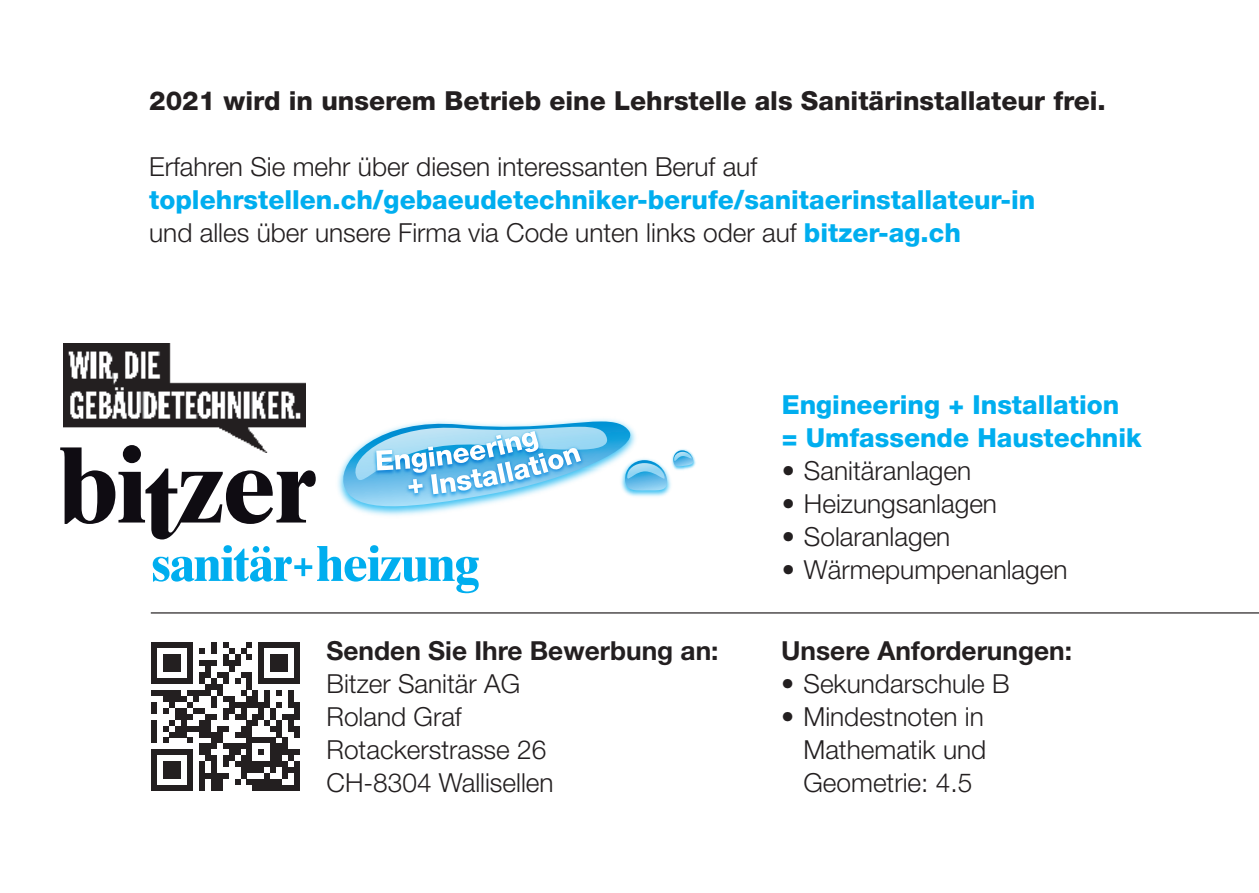
<style>
.page{position:relative;width:1259px;height:893px;background:#fff}
.page>*{position:absolute;margin:0;border:0;box-sizing:border-box;transform-origin:0 0}
.t1{font:300 26.4px/33px "Helvetica Neue";color:#231f20}
.t2{font:800 26.4px "Helvetica Neue";color:#231f20}
.t3{font:800 26.4px/33px "Helvetica Neue";color:#00aeef}
.t4{font:700 26.4px "Helvetica Neue";color:#231f20}
.s1{font-weight:800;color:#00aeef}
.s2{font-weight:700}
</style>
<div class="page">
<img style="left:694px;top:457px;width:2px;height:9px">
<svg style="left:338px;top:419px;width:356px;height:97px"></svg>
<hr style="left:151px;top:612px;width:1108px;height:1px;background:#231f20">
<svg style="left:151px;top:642px;width:149px;height:149px"></svg>
<img style="left:64px;top:343px;width:242px;height:104px">
<svg style="left:123px;top:445px;width:18px;height:18px"></svg>
<svg style="left:60px;top:447px;width:256px;height:92px"></svg>
<svg style="left:153px;top:545px;width:326px;height:48px"></svg>
<p class="t2" style="left:149px;top:84px;width:958px">2021 wird in unserem Betrieb eine Lehrstelle als Sanitärinstallateur frei.</p>
<p class="t1" style="left:149px;top:149px;width:887px">Erfahren Sie mehr über diesen interessanten Beruf auf <span class="s1">toplehrstellen.ch/gebaeudetechniker-berufe/sanitaerinstallateur-in </span>und alles über unsere Firma via Code unten links oder auf <span class="s1">bitzer-ag.ch</span></p>
<p class="t1" style="left:326px;top:633px;width:393px"><span class="s2">Senden Sie Ihre Bewerbung an:<br></span>Bitzer Sanitär AG<br>Roland Graf<br>Rotackerstrasse 26<br>CH-8304 Wallisellen</p>
<p class="t3" style="left:781px;top:388px;width:362px">Engineering + Installation<br>= Umfassende Haustechnik</p>
<p class="t1" style="left:781px;top:453px;width:191px">• Sanitäranlagen</p>
<p class="t1" style="left:781px;top:486px;width:217px">• Heizungsanlagen</p>
<p class="t1" style="left:781px;top:519px;width:170px">• Solaranlagen</p>
<p class="t1" style="left:781px;top:552px;width:287px">• Wärmepumpenanlagen</p>
<p class="t4" style="left:781px;top:634px;width:292px">Unsere Anforderungen:</p>
<p class="t1" style="left:781px;top:666px;width:230px">• Sekundarschule B</p>
<p class="t1" style="left:803px;top:699px;width:184px;text-align:justify;text-indent:-22px">• Mindestnoten in Mathematik und Geometrie: 4.5</p>
</div>
